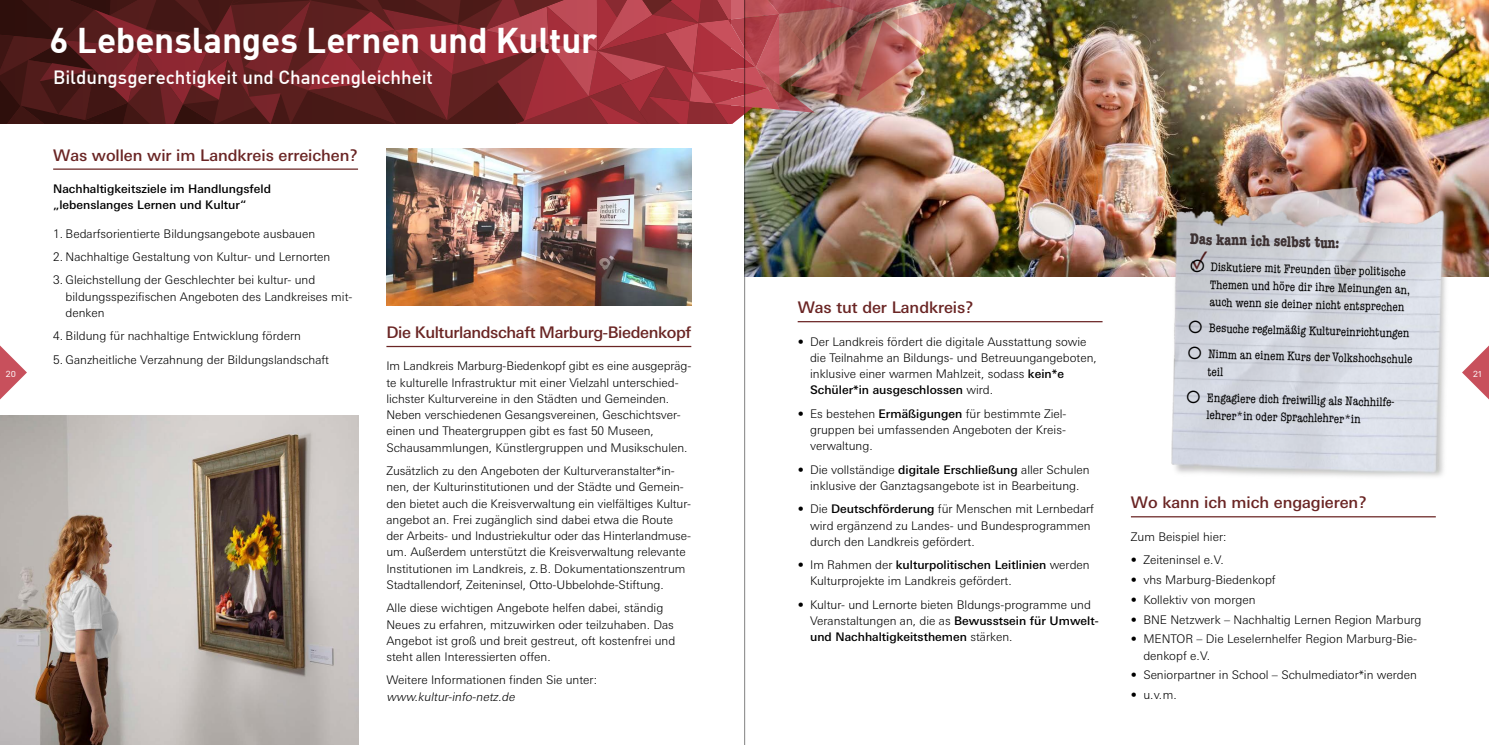
<style>
.page{position:relative;width:1489px;height:745px;background:#fff}
.page>*{position:absolute;margin:0;border:0;box-sizing:border-box;transform-origin:0 0}
.t1{font:35px "DIN Bold";letter-spacing:-.005em;color:#fff}
.t2{font:21.88px "Acumin Pro";color:#6a2524}
.t3{font:500 18.75px "DIN";letter-spacing:-.005em;color:#fff}
.t4{font:500 16px "LT Univers Basic";letter-spacing:-.005em;color:#6a2524}
.t5{font:500 16px "LT Univers Basic";letter-spacing:-.025em;color:#6a2524}
.t6{font:700 condensed 16px "American Typewriter";color:#3d3132}
.t7{font:condensed 12.5px/17.5px "American Typewriter ITC Pro";color:#000}
.t8{font:300 11.88px/16.2px "LT Univers Basic";color:#000}
.t9{font:500 11.88px/16.2px "LT Univers Basic";color:#000}
.t10{font:italic 300 11.88px "LT Univers Basic";color:#000}
.t11{font:10px "DIN Regular Alternate";color:#fff}
.s1{font-weight:500}
</style>
<div class="page">
<img style="left:745px;top:0;width:743px;height:276px">
<img style="left:1165px;top:182px;width:290px;height:295px">
<img style="left:0;top:415px;width:358px;height:329px">
<div style="left:942px;top:0;width:61px;height:62px;background:#000;opacity:.3"></div>
<div style="left:912px;top:103px;width:15px;height:24px;background:#f4e0dc"></div>
<img style="left:0;top:0;width:994px;height:124px">
<svg style="left:0;top:345px;width:27px;height:54px"></svg>
<svg style="left:1462px;top:346px;width:26px;height:53px"></svg>
<hr style="left:797px;top:321px;width:305px;height:1px;background:#6a2524">
<hr style="left:1130px;top:516px;width:305px;height:1px;background:#6a2524">
<hr style="left:53px;top:168px;width:305px;height:2px;background:#6a2524">
<hr style="left:386px;top:345px;width:305px;height:2px;background:#6a2524">
<img style="left:386px;top:149px;width:305px;height:156px">
<hr style="left:744px;top:0;width:1px;height:744px;background:#000">
<svg style="left:1190px;top:259px;width:13px;height:13px"></svg>
<svg style="left:1188px;top:320px;width:13px;height:13px"></svg>
<svg style="left:1188px;top:346px;width:13px;height:13px"></svg>
<svg style="left:1186px;top:390px;width:13px;height:13px"></svg>
<h1 class="t1" style="left:50px;top:18px;width:549px">6 Lebenslanges Lernen und Kultur</h1>
<h3 class="t3" style="left:53px;top:66px;width:381px">Bildungsgerechtigkeit und Chancengleichheit</h3>
<h3 class="t4" style="left:53px;top:145px;width:306px">Was wollen wir im Landkreis erreichen?</h3>
<p class="t9" style="left:53px;top:180px;width:219px">Nachhaltigkeitsziele im Handlungsfeld „lebenslanges Lernen und Kultur“</p>
<p class="t8" style="left:53px;top:225px;width:263px">1. Bedarfsorientierte Bildungsangebote ausbauen</p>
<p class="t8" style="left:53px;top:248px;width:279px">2. Nachhaltige Gestaltung von Kultur- und Lernorten</p>
<p class="t8" style="left:66px;top:272px;width:288px;text-indent:-12px">3. Gleichstellung der Geschlechter bei kultur- und bildungsspezifischen Angeboten des Landkreises mit&shy;denken</p>
<p class="t8" style="left:53px;top:327px;width:249px">4. Bildung für nachhaltige Entwicklung fördern</p>
<p class="t8" style="left:53px;top:351px;width:277px">5. Ganzheitliche Verzahnung der Bildungslandschaft</p>
<h3 class="t6" style="left:1190px;top:225px;width:151px;rotate:2deg">Das kann ich selbst tun:</h3>
<p class="t7" style="left:1210px;top:257px;width:202px;rotate:2deg">Diskutiere mit Freunden über politische<br>Themen und höre dir ihre Meinungen an, auch wenn sie deiner nicht entsprechen</p>
<p class="t7" style="left:1209px;top:314px;width:206px;line-height:25.9px;rotate:2deg">Besuche regelmäßig Kultureinrichtungen<br>Nimm an einem Kurs der Volkshochschule</p>
<p class="t7" style="left:1208px;top:358px;width:192px;line-height:25.2px;rotate:2deg">teil<br>Engagiere dich freiwillig als Nachhilfe-</p>
<p class="t7" style="left:1206px;top:405px;width:156px;rotate:2deg">lehrer*in oder Sprachlehrer*in</p>
<h2 class="t2" style="left:1192px;top:245px;width:17px">✓</h2>
<h3 class="t4" style="left:797px;top:298px;width:178px">Was tut der Landkreis?</h3>
<h3 class="t5" style="left:386px;top:322px;width:306px">Die Kulturlandschaft Marburg-Biedenkopf</h3>
<p class="t8" style="left:810px;top:333px;width:288px;text-indent:-12px">• Der Landkreis fördert die digitale Ausstattung sowie die Teilnahme an Bildungs- und Betreuungangeboten, inklusive einer warmen Mahlzeit, sodass <span class="s1">kein*e Schüler*in ausgeschlossen</span> wird.</p>
<p class="t8" style="left:810px;top:405px;width:258px;text-align:justify;text-indent:-12px">• Es bestehen <span class="s1">Ermäßigungen</span> für bestimmte Ziel&shy;gruppen bei umfassenden Angeboten der Kreis&shy;verwaltung.</p>
<p class="t8" style="left:797px;top:461px;width:293px;text-align:center">• Die vollständige <span class="s1">digitale Erschließung</span> aller Schulen inklusive der Ganztagsangebote ist in Bearbeitung.</p>
<p class="t8" style="left:810px;top:500px;width:285px;text-indent:-12px">• Die <span class="s1">Deutschförderung</span> für Menschen mit Lernbedarf wird ergänzend zu Landes- und Bundesprogrammen durch den Landkreis gefördert.</p>
<p class="t8" style="left:810px;top:556px;width:281px;text-indent:-12px">• Im Rahmen der <span class="s1">kulturpolitischen Leitlinien</span> werden<br>Kulturprojekte im Landkreis gefördert.</p>
<p class="t8" style="left:810px;top:596px;width:290px;text-indent:-12px">• Kultur- und Lernorte bieten Bldungs-programme und<br>Veranstaltungen an, die as <span class="s1">Bewusstsein für Umwelt&shy;und Nachhaltigkeitsthemen</span> stärken.</p>
<p class="t8" style="left:386px;top:358px;width:306px">Im Landkreis Marburg-Biedenkopf gibt es eine ausgepräg&shy;te kulturelle Infrastruktur mit einer Vielzahl unterschied&shy;lichster Kulturvereine in den Städten und Gemeinden.<br>Neben verschiedenen Gesangsvereinen, Geschichtsver&shy;einen und Theatergruppen gibt es fast 50 Museen, Schausammlungen, Künstlergruppen und Musikschulen.</p>
<p class="t8" style="left:386px;top:462px;width:306px">Zusätzlich zu den Angeboten der Kulturveranstalter*in&shy;nen, der Kulturinstitutionen und der Städte und Gemein&shy;den bietet auch die Kreisverwaltung ein vielfältiges Kultur&shy;angebot an. Frei zugänglich sind dabei etwa die Route der Arbeits- und Industriekultur oder das Hinterlandmuse&shy;um. Außerdem unterstützt die Kreisverwaltung relevante Institutionen im Landkreis, z.B. Dokumentationszentrum Stadtallendorf, Zeiteninsel, Otto-Ubbelohde-Stiftung.</p>
<p class="t8" style="left:386px;top:599px;width:290px">Alle diese wichtigen Angebote helfen dabei, ständig Neues zu erfahren, mitzuwirken oder teilzuhaben. Das Angebot ist groß und breit gestreut, oft kostenfrei und steht allen Interessierten offen.</p>
<p class="t8" style="left:386px;top:671px;width:212px">Weitere Informationen finden Sie unter:</p>
<p class="t10" style="left:386px;top:689px;width:132px">www.kultur-info-netz.de</p>
<p class="t11" style="left:6px;top:367px;width:12px">20</p>
<p class="t11" style="left:1472px;top:367px;width:10px">21</p>
<h3 class="t4" style="left:1130px;top:493px;width:237px">Wo kann ich mich engagieren?</h3>
<p class="t8" style="left:1130px;top:528px;width:97px">Zum Beispiel hier:</p>
<p class="t8" style="left:1130px;top:551px;width:94px">• Zeiteninsel e.V.</p>
<p class="t8" style="left:1130px;top:571px;width:146px">• vhs Marburg-Biedenkopf</p>
<p class="t8" style="left:1130px;top:591px;width:126px">• Kollektiv von morgen</p>
<p class="t8" style="left:1130px;top:610px;width:292px">• BNE Netzwerk – Nachhaltig Lernen Region Marburg</p>
<p class="t8" style="left:1143px;top:630px;width:275px;text-indent:-12px">• MENTOR – Die Leselernhelfer Region Marburg-Bie&shy;denkopf e.V.</p>
<p class="t8" style="left:1130px;top:666px;width:287px">• Seniorpartner in School – Schulmediator*in werden</p>
<p class="t8" style="left:1130px;top:686px;width:47px">• u.v.m.</p>
</div>
